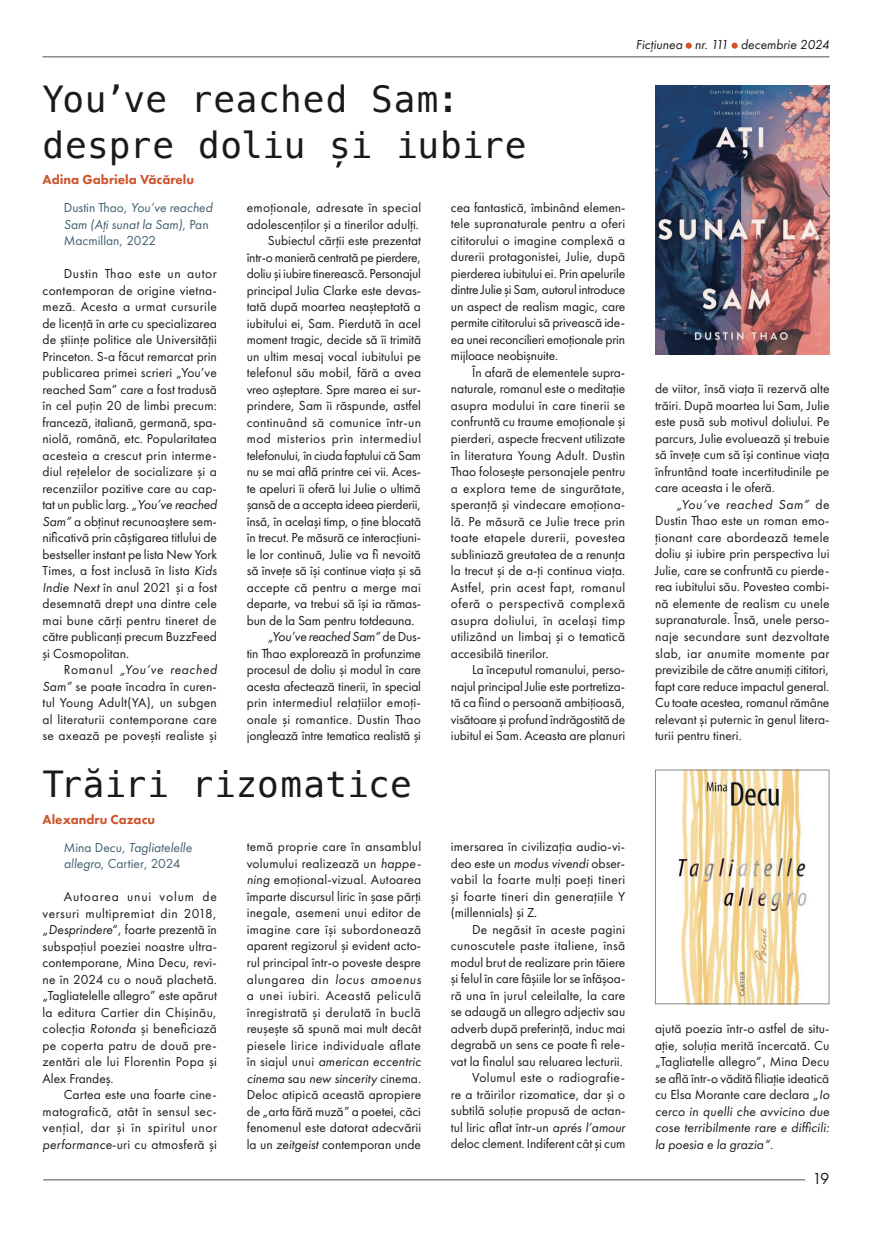
<style>
.page{position:relative;width:872px;height:1234px;background:#fff}
.page>*{position:absolute;margin:0;border:0;box-sizing:border-box;transform-origin:0 0}
.t1{font:36px/45px "Menlo";letter-spacing:.01em;color:#1a1a1a}
.t2{font:16.5px "Futura PT";color:#1a1a1a}
.t3{font:13.5px/16.5px "Futura PT";color:#1a1a1a;text-align:justify}
.t4{font:13.5px "Futura PT";letter-spacing:-.02em;color:#1a1a1a}
.t5{font:italic 13.5px/16.5px "Futura PT";color:#40606d}
.t6{font:13.5px "Futura PT";letter-spacing:.02em;color:#1a1a1a}
.t7{font:13.5px/16.5px "Futura PT";color:#40606d}
.t8{font:800 13.5px "Futura PT";color:#d0532c}
.t9{font:italic 13.5px "Futura PT";color:#1a1a1a}
.t10{font:13.5px "Futura PT";letter-spacing:.03em;color:#1a1a1a}
.t11{font:italic 13.5px "Futura PT";letter-spacing:-.02em;color:#1a1a1a}
.s1{font-style:normal}
.s2{font-style:italic}
.s3{font-family:"Arial"}
</style>
<div class="page">
<hr style="left:43px;top:56px;width:786px;height:2px;background:#898b8b">
<hr style="left:43px;top:1178px;width:762px;height:2px;background:#898b8b">
<svg style="left:685px;top:43px;width:7px;height:6px"></svg>
<svg style="left:731px;top:43px;width:6px;height:6px"></svg>
<img style="left:655px;top:85px;width:174px;height:269px">
<img style="left:678px;top:771px;width:129px;height:230px">
<div style="left:655px;top:769px;width:174px;height:234px;border:1px solid #898b8b"></div>
<p class="t9" style="left:636px;top:36px;width:195px">Ficțiunea nr. 111 decembrie 2024</p>
<h1 class="t1" style="left:43px;top:77px;width:485px">You’ve reached Sam: despre doliu și iubire</h1>
<p class="t8" style="left:43px;top:171px;width:153px">Adina Gabriela Văcărelu</p>
<p class="t5" style="left:64px;top:199px;width:150px"><span class="s1">Dustin Thao,</span> You’ve reached<br>Sam (Ați sunat la Sam)<span class="s1">, Pan<br>Macmillan, 2022</span></p>
<p class="t3" style="left:43px;top:265px;width:176px;text-indent:21px">Dustin Thao este un autor contemporan de origine vietna&shy;meză. Acesta a urmat cursurile de licență în arte cu specializarea de științe politice ale Universității Princeton. S-a făcut remarcat prin publicarea primei scrieri „You’ve reached Sam” care a fost tradusă în cel puțin 20 de limbi precum: franceză, italiană, germană, spa&shy;niolă, română, etc. Popularitatea acesteia a crescut prin interme&shy;diul rețelelor de socializare și a recenziilor pozitive care au cap&shy;tat un public larg. „<span class="s2">You’ve reached Sam”</span> a obținut recunoaștere sem&shy;nificativă prin câștigarea titlului de bestseller instant pe lista New York Times, a fost inclusă în lista <span class="s2">Kids Indie Next</span> în anul 2021 și a fost desemnată drept una dintre cele mai bune cărți pentru tineret de către publicanți precum BuzzFeed și Cosmopolitan.</p>
<p class="t3" style="left:43px;top:661px;width:176px;text-indent:21px">Romanul <span class="s2">„You’ve reached Sam”</span> se poate încadra în curen&shy;tul Young Adult(YA), un subgen al literaturii contemporane care se axează pe povești realiste și</p>
<p class="t6" style="left:247px;top:199px;width:176px">emoționale, adresate în special</p>
<p class="t3" style="left:247px;top:216px;width:174px">adolescenților și a tinerilor adulți.</p>
<p class="t3" style="left:268px;top:232px;width:155px">Subiectul cărții este prezentat</p>
<p class="t4" style="left:247px;top:248px;width:176px">într-o manieră centrată pe pierdere,</p>
<p class="t4" style="left:247px;top:265px;width:176px">doliu și iubire tinerească. Personajul</p>
<p class="t3" style="left:247px;top:281px;width:176px">principal Julia Clarke este devas-</p>
<p class="t3" style="left:247px;top:298px;width:176px">tată după moartea neașteptată a</p>
<p class="t3" style="left:247px;top:314px;width:176px">iubitului ei, Sam. Pierdută în acel</p>
<p class="t3" style="left:247px;top:331px;width:176px">moment tragic, decide să îi trimită</p>
<p class="t3" style="left:247px;top:347px;width:176px">un ultim mesaj vocal iubitului pe</p>
<p class="t3" style="left:247px;top:364px;width:176px">telefonul său mobil, fără a avea</p>
<p class="t3" style="left:247px;top:380px;width:176px">vreo așteptare. Spre marea ei sur-</p>
<p class="t3" style="left:247px;top:397px;width:176px">prindere, Sam îi răspunde, astfel</p>
<p class="t6" style="left:247px;top:413px;width:176px">continuând să comunice într-un</p>
<p class="t10" style="left:247px;top:430px;width:176px">mod misterios prin intermediul</p>
<p class="t4" style="left:247px;top:446px;width:176px">telefonului, în ciuda faptului că Sam</p>
<p class="t3" style="left:247px;top:463px;width:176px">nu se mai află printre cei vii. Aces-</p>
<p class="t3" style="left:247px;top:479px;width:176px">te apeluri îi oferă lui Julie o ultimă</p>
<p class="t4" style="left:247px;top:496px;width:176px">șansă de a accepta ideea pierderii,</p>
<p class="t3" style="left:247px;top:512px;width:176px">însă, în același timp, o ține blocată</p>
<p class="t3" style="left:247px;top:529px;width:176px">în trecut. Pe măsură ce interacțiuni-</p>
<p class="t3" style="left:247px;top:545px;width:176px">le lor continuă, Julie va fi nevoită</p>
<p class="t3" style="left:247px;top:562px;width:176px">să învețe să își continue viața și să</p>
<p class="t3" style="left:247px;top:578px;width:176px">accepte că pentru a merge mai</p>
<p class="t3" style="left:247px;top:595px;width:176px">departe, va trebui să își ia rămas-</p>
<p class="t3" style="left:247px;top:611px;width:169px">bun de la Sam pentru totdeauna.</p>
<p class="t11" style="left:268px;top:628px;width:155px">„You’ve reached Sam” <span class="s1">de Dus-</span></p>
<p class="t3" style="left:247px;top:644px;width:176px">tin Thao explorează în profunzime</p>
<p class="t3" style="left:247px;top:661px;width:176px">procesul de doliu și modul în care</p>
<p class="t3" style="left:247px;top:677px;width:176px">acesta afectează tinerii, în special</p>
<p class="t3" style="left:247px;top:694px;width:176px">prin intermediul relațiilor emoți-</p>
<p class="t3" style="left:247px;top:710px;width:176px">onale și romantice. Dustin Thao</p>
<p class="t3" style="left:247px;top:727px;width:176px">jonglează între tematica realistă și</p>
<h1 class="t1" style="left:43px;top:761px;width:371px">Trăiri rizomatice</h1>
<p class="t8" style="left:43px;top:810px;width:114px">Alexandru Cazacu</p>
<p class="t7" style="left:64px;top:838px;width:130px">Mina Decu, <span class="s2">Tagliatelelle allegro</span>, Cartier, 2024</p>
<p class="t3" style="left:43px;top:888px;width:176px;text-indent:21px">Autoarea unui volum de versuri multipremiat din 2018, „<span class="s2">Desprindere</span>“, foarte prezentă în subspațiul poeziei noastre ultra&shy;contemporane, Mina Decu, revi&shy;ne în 2024 cu o nouă plachetă. „Tagliatelelle allegro” este apărut la editura Cartier din Chișinău, colecția <span class="s2">Rotonda</span> și beneficiază pe coperta patru de două pre&shy;zentări ale lui Florentin Popa și Alex Frandeș.</p>
<p class="t3" style="left:43px;top:1086px;width:176px;text-indent:21px">Cartea este una foarte cine&shy;matografică, atât în sensul sec&shy;vențial, dar și în spiritul unor <span class="s2">performance</span>-uri cu atmosferă și</p>
<p class="t3" style="left:247px;top:838px;width:176px">temă proprie care în ansamblul volumului realizează un <span class="s2">happe&shy;ning</span> emoțional-vizual. Autoarea împarte discursul liric în șase părți inegale, asemeni unui editor de imagine care își subordonează aparent regizorul și evident acto&shy;rul principal într-o poveste despre alungarea din <span class="s2">locus amoenus </span>a unei iubiri. Această peliculă înregistrată și derulată în buclă reușește să spună mai mult decât piesele lirice individuale aflate în siajul unui <span class="s2">american eccentric cinema</span> sau <span class="s2">new sincerity</span> cinema.<br>Deloc atipică această apropiere de „arta fără muză” a poetei, căci fenomenul este datorat adecvării la un <span class="s2">zeitgeist</span> contemporan unde</p>
<p class="t3" style="left:451px;top:199px;width:176px">cea fantastică, îmbinând elemen&shy;tele supranaturale pentru a oferi cititorului o imagine complexă a durerii protagonistei, Julie, după pierderea iubitului ei. Prin apelurile dintre Julie și Sam, autorul introduce un aspect de realism magic, care permite cititorului să privească ide&shy;ea unei reconcilieri emoționale prin mijloace neobișnuite.</p>
<p class="t3" style="left:451px;top:364px;width:176px;text-indent:21px">În afară de elementele supra&shy;naturale, romanul este o meditație asupra modului în care tinerii se confruntă cu traume emoționale și pierderi, aspecte frecvent utilizate în literatura Young Adult. Dustin Thao folosește personajele pentru a explora teme de singurătate, speranță și vindecare emoționa&shy;lă. Pe măsură ce Julie trece prin toate etapele durerii, povestea subliniază greutatea de a renunța la trecut și de a-ți continua viața.<br>Astfel, prin acest fapt, romanul oferă o perspectivă complexă asupra doliului, în același timp utilizând un limbaj și o tematică accesibilă tinerilor.</p>
<p class="t3" style="left:451px;top:661px;width:176px;text-indent:21px">La începutul romanului, perso&shy;najul principal Julie este portretiza&shy;tă ca fiind o persoană ambițioasă, visătoare și profund îndrăgostită de iubitul ei Sam. Aceasta are planuri</p>
<p class="t3" style="left:451px;top:838px;width:176px">imersarea în civilizația audio-vi&shy;deo este un <span class="s2">modus vivendi</span> obser&shy;vabil la foarte mulți poeți tineri și foarte tineri din generațiile Y (millennials) și Z.</p>
<p class="t3" style="left:451px;top:920px;width:176px;text-align:right">De negăsit în aceste pagini cunoscutele paste italiene, însă modul brut de realizare prin tăiere și felul în care fâșiile lor se înfășoa&shy;ră una în jurul celeilalte, la care se adaugă un allegro adjectiv sau adverb după preferință, induc mai degrabă un sens ce poate fi rele&shy;vat la finalul sau reluarea lecturii.<br>Volumul este o radiografie-<br>re a trăirilor rizomatice, dar și o subtilă soluție propusă de actan&shy;tul liric aflat într-un <span class="s2">aprés l’amour </span>deloc clement. Indiferent cât și cum</p>
<p class="t3" style="left:655px;top:380px;width:176px">de viitor, însă viața îi rezervă alte trăiri. După moartea lui Sam, Julie este pusă sub motivul doliului. Pe parcurs, Julie evoluează și trebuie să învețe cum să își continue viața înfruntând toate incertitudinile pe care aceasta i le oferă.</p>
<p class="t3" style="left:655px;top:496px;width:176px;text-indent:21px"><span class="s2">„You’ve reached Sam”</span> de Dustin Thao este un roman emo&shy;ționant care abordează temele doliu și iubire prin perspectiva lui Julie, care se confruntă cu pierde&shy;rea iubitului său. Povestea combi&shy;nă elemente de realism cu unele supranaturale. Însă, unele perso&shy;naje secundare sunt dezvoltate slab, iar anumite momente par previzibile de către anumiți cititori, fapt care reduce impactul general.<br>Cu toate acestea, romanul rămâne relevant și puternic în genul litera&shy;turii pentru tineri.</p>
<p class="t3" style="left:655px;top:1020px;width:176px">ajută poezia într-o astfel de situ&shy;ație, soluția merită încercată. Cu „Tagliatelle allegro”<span class="s3">,</span> Mina Decu se află într-o vădită filiație ideatică cu Elsa Morante care declara „<span class="s2">Io cerco in quelli che avvicino due cose terribilmente rare e difficili: la poesia e la grazia”</span>.</p>
<p class="t2" style="left:812px;top:1167px;width:18px">19</p>
</div>
